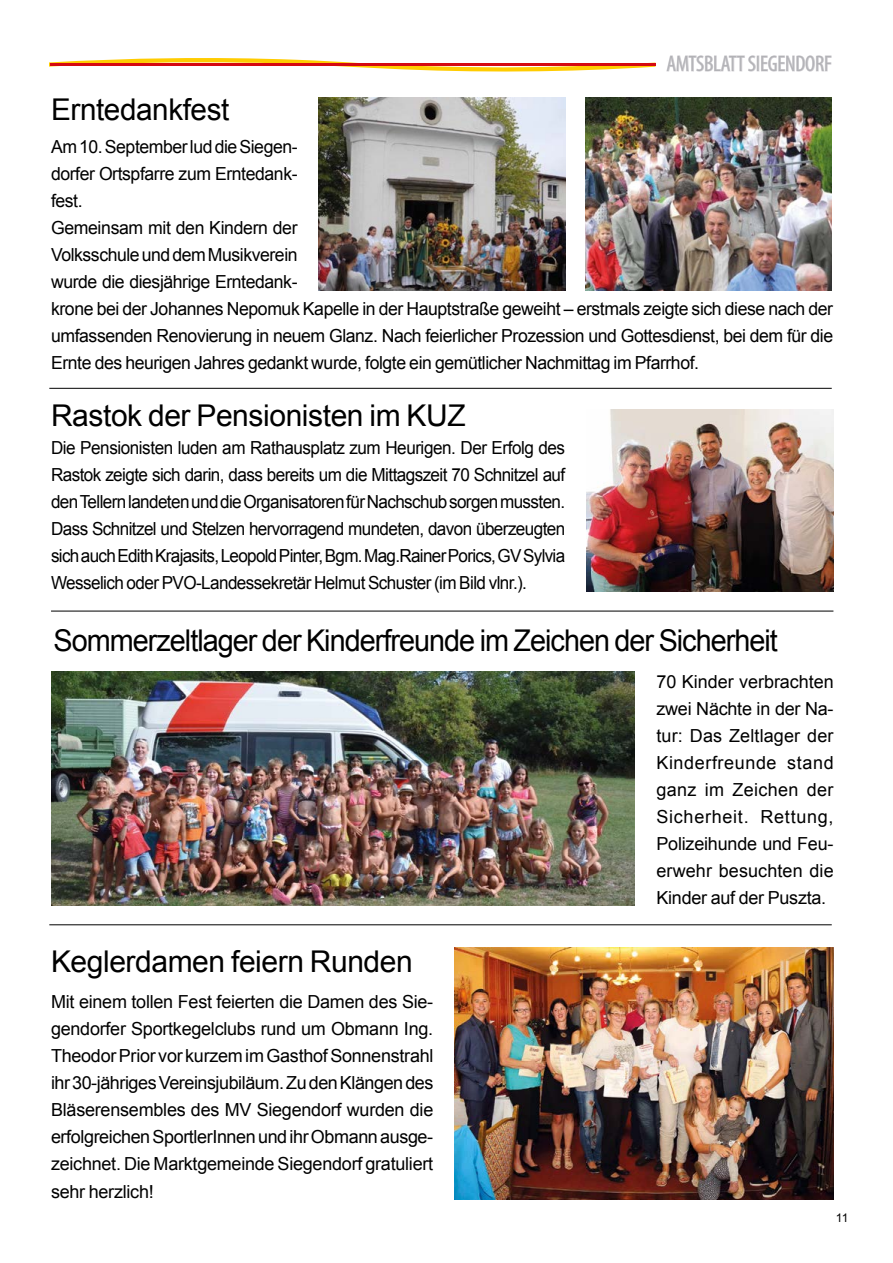
<style>
.page{position:relative;width:893px;height:1263px;background:#fff}
.page>*{position:absolute;margin:0;border:0;box-sizing:border-box;transform-origin:0 0}
.t1{font:30px "Arial";letter-spacing:-.015em;color:#000}
.t2{font:30px "Arial";letter-spacing:-.035em;color:#000;scale:.96 1}
.t3{font:condensed 22.5px "Myriad Pro";letter-spacing:-.01em;color:#b2b2b6}
.t4{font:18px/27px "Arial";letter-spacing:-.025em;color:#000;text-align:justify}
.t5{font:18px/27px "Arial";letter-spacing:-.025em;color:#000;text-align:justify;scale:.95 1}
.t6{font:12px "Arial";color:#000}
</style>
<div class="page">
<svg style="left:666px;top:55px;width:166px;height:17px"></svg>
<svg style="left:50px;top:58px;width:605px;height:14px"></svg>
<hr style="left:50px;top:63px;width:605px;height:3px;background:#d50911">
<hr style="left:49px;top:924px;width:783px;height:1px;background:#000">
<img style="left:319px;top:98px;width:247px;height:193px">
<img style="left:585px;top:98px;width:247px;height:193px">
<img style="left:454px;top:947px;width:379px;height:253px">
<hr style="left:51px;top:611px;width:782px;height:1px;background:#000">
<hr style="left:49px;top:388px;width:783px;height:1px;background:#000">
<img style="left:587px;top:409px;width:246px;height:183px">
<img style="left:51px;top:672px;width:583px;height:233px">
<h1 class="t1" style="left:51px;top:89px;width:180px">Erntedankfest</h1>
<p class="t4" style="left:51px;top:134px;width:248px;text-align:left">Am 10. September lud die Siegen&shy;dorfer Ortspfarre zum Erntedank&shy;fest.<br>Gemeinsam mit den Kindern der<br>Volksschule und dem Musikverein wurde die diesjährige Erntedank-</p>
<p class="t3" style="left:666px;top:50px;width:167px">AMTSBLATT SIEGENDORF</p>
<p class="t4" style="left:51px;top:296px;width:783px">krone bei der Johannes Nepomuk Kapelle in der Hauptstraße geweiht – erstmals zeigte sich diese nach der umfassenden Renovierung in neuem Glanz. Nach feierlicher Prozession und Gottesdienst, bei dem für die Ernte des heurigen Jahres gedankt wurde, folgte ein gemütlicher Nachmittag im Pfarrhof.</p>
<h1 class="t1" style="left:51px;top:396px;width:416px">Rastok der Pensionisten im KUZ</h1>
<p class="t5" style="left:51px;top:434px;width:543px">Die Pensionisten luden am Rathausplatz zum Heurigen. Der Erfolg des Rastok zeigte sich darin, dass bereits um die Mittagszeit 70 Schnitzel auf den Tellern landeten und die Organisatoren für Nachschub sorgen mussten.<br>Dass Schnitzel und Stelzen hervorragend mundeten, davon überzeugten sich auch Edith Krajasits, Leopold Pinter, Bgm. Mag.Rainer Porics, GV Sylvia Wesselich oder PVO-Landessekretär Helmut Schuster (im Bild vlnr.).</p>
<h1 class="t2" style="left:54px;top:621px;width:756px">Sommerzeltlager der Kinderfreunde im Zeichen der Sicherheit</h1>
<h1 class="t1" style="left:51px;top:942px;width:363px">Keglerdamen feiern Runden</h1>
<p class="t4" style="left:51px;top:989px;width:384px">Mit einem tollen Fest feierten die Damen des Sie&shy;gendorfer Sportkegelclubs rund um Obmann Ing.<br>Theodor Prior vor kurzem im Gasthof Sonnenstrahl ihr 30-jähriges Vereinsjubiläum. Zu den Klängen des Bläserensembles des MV Siegendorf wurden die erfolgreichen SportlerInnen und ihr Obmann ausge&shy;zeichnet. Die Marktgemeinde Siegendorf gratuliert sehr herzlich!</p>
<p class="t4" style="left:656px;top:668px;width:179px">70 Kinder verbrachten zwei Nächte in der Na&shy;tur: Das Zeltlager der Kinderfreunde stand ganz im Zeichen der Sicherheit. Rettung, Polizeihunde und Feu&shy;erwehr besuchten die Kinder auf der Puszta.</p>
<p class="t6" style="left:836px;top:1210px;width:14px">11</p>
</div>
